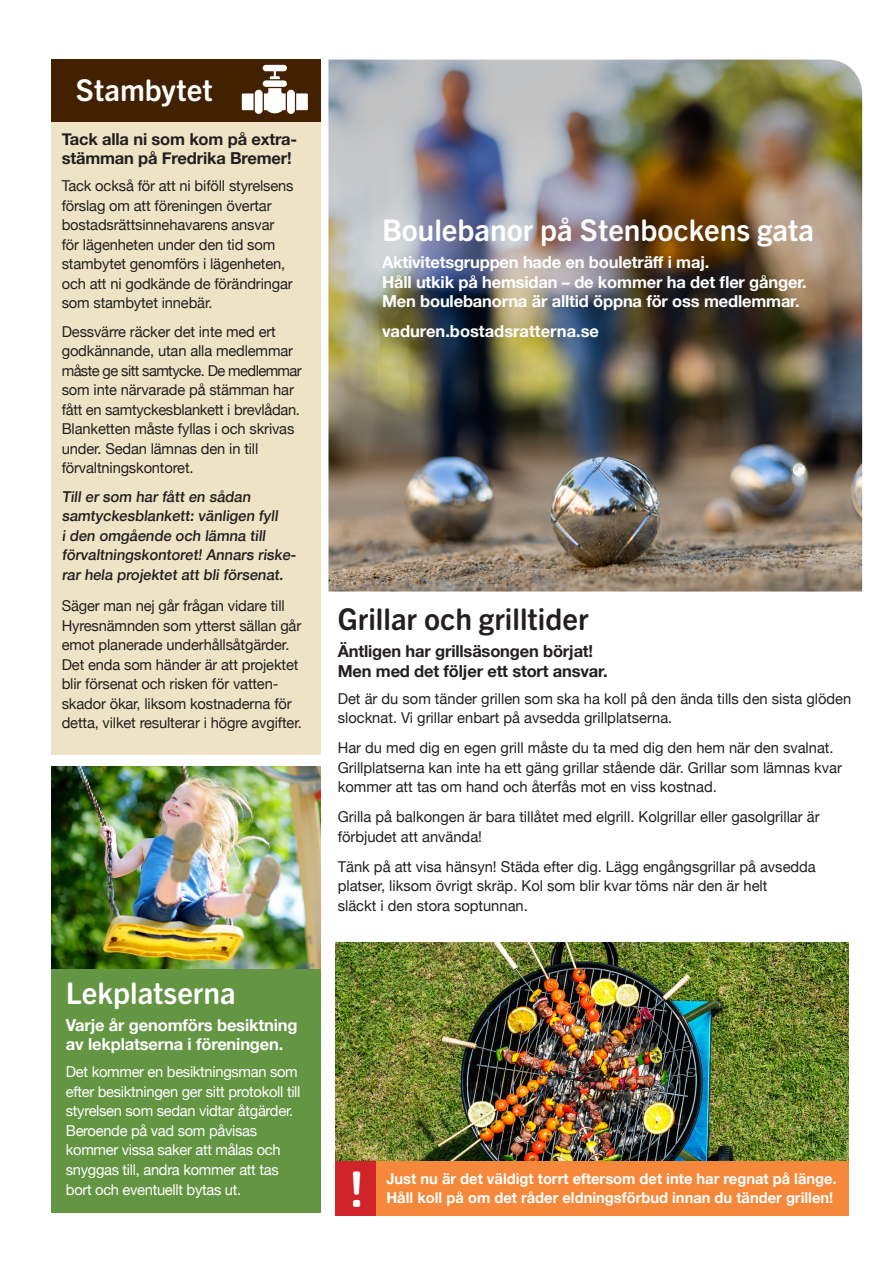
<style>
.page{position:relative;width:893px;height:1263px;background:#fff}
.page>*{position:absolute;margin:0;border:0;box-sizing:border-box;transform-origin:0 0}
.t1{font:700 49.5px "Trade Gothic Next SR Pro";color:#fff}
.t2{font:700 30px "Trade Gothic Next SR Pro";color:#fff}
.t3{font:700 30px "Trade Gothic Next SR Pro";color:#231f20}
.t4{font:700 16.5px/19.5px "Helvetica Neue";letter-spacing:-.01em;color:#fff}
.t5{font:700 16.5px/19.5px "Helvetica Neue";letter-spacing:-.01em;color:#231f20}
.t6{font:15px/19.5px "Helvetica Neue";letter-spacing:-.01em;color:#231f20}
.t7{font:15px/19.5px "Helvetica Neue";letter-spacing:-.02em;color:#fff}
.t8{font:500 15px/19.5px "Helvetica Neue";color:#231f20}
.t9{font:700 15px "Helvetica Neue";color:#fff}
</style>
<div class="page">
<img style="left:336px;top:942px;width:513px;height:219px">
<img style="left:328px;top:579px;width:534px;height:12px">
<img style="left:328px;top:60px;width:534px;height:519px">
<div style="left:336px;top:1161px;width:513px;height:54px;background:#f5883a"></div>
<div style="left:336px;top:1161px;width:40px;height:54px;background:#d1232a"></div>
<div style="left:51px;top:929px;width:269px;height:283px;background:#639543"></div>
<div style="left:51px;top:60px;width:269px;height:695px;background:#eee4c5"></div>
<div style="left:51px;top:60px;width:269px;height:62px;background:#422101"></div>
<svg style="left:296px;top:93px;width:12px;height:17px"></svg>
<svg style="left:242px;top:93px;width:11px;height:17px"></svg>
<div style="left:255px;top:90px;width:8px;height:24px;background:#fff;border-radius:4px"></div>
<div style="left:287px;top:90px;width:8px;height:24px;background:#fff;border-radius:4px"></div>
<svg style="left:263px;top:65px;width:24px;height:48px"></svg>
<img style="left:51px;top:767px;width:269px;height:202px">
<p class="t2" style="left:76px;top:70px;width:138px">Stambytet</p>
<p class="t5" style="left:62px;top:130px;width:237px">Tack alla ni som kom på extra&shy;stämman på Fredrika Bremer!</p>
<p class="t6" style="left:62px;top:177px;width:233px">Tack också för att ni biföll styrelsens förslag om att föreningen övertar bostadsrättsinnehavarens ansvar för lägenheten under den tid som stambytet genomförs i lägenheten, och att ni godkände de förändringar som stambytet innebär.</p>
<p class="t6" style="left:62px;top:323px;width:242px">Dessvärre räcker det inte med ert godkännande, utan alla medlemmar måste ge sitt samtycke. De medlemmar som inte närvarade på stämman har fått en samtyckesblankett i brevlådan.<br>Blanketten måste fyllas i och skrivas under. Sedan lämnas den in till förvaltningskontoret.</p>
<p class="t8" style="left:62px;top:486px;width:220px">Till er som har fått en sådan samtyckesblankett: vänligen fyll</p>
<p class="t8" style="left:62px;top:525px;width:208px">i den omgående och lämna till</p>
<p class="t8" style="left:62px;top:544px;width:238px">förvaltningskontoret! Annars riske&shy;rar hela projektet att bli försenat.</p>
<p class="t6" style="left:62px;top:597px;width:242px">Säger man nej går frågan vidare till Hyresnämnden som ytterst sällan går emot planerade underhållsåtgärder.<br>Det enda som händer är att projektet blir försenat och risken för vatten&shy;skador ökar, liksom kostnaderna för detta, vilket resulterar i högre avgifter.</p>
<p class="t2" style="left:66px;top:972px;width:171px">Lekplatserna</p>
<p class="t4" style="left:66px;top:1016px;width:233px">Varje år genomförs besiktning av lekplatserna i föreningen.</p>
<p class="t7" style="left:66px;top:1063px;width:236px">Det kommer en besiktningsman som efter besiktningen ger sitt protokoll till styrelsen som sedan vidtar åtgärder.<br>Beroende på vad som påvisas kommer vissa saker att målas och snyggas till, andra kommer att tas bort och eventuellt bytas ut.</p>
<p class="t2" style="left:382px;top:209px;width:433px">Boulebanor på Stenbockens gata</p>
<p class="t4" style="left:382px;top:253px;width:329px">Aktivitetsgruppen hade en bouleträff i maj.</p>
<p class="t4" style="left:382px;top:272px;width:426px">Håll utkik på hemsidan – de kommer ha det fler gånger.</p>
<p class="t4" style="left:382px;top:292px;width:419px">Men boulebanorna är alltid öppna för oss medlemmar.</p>
<p class="t4" style="left:382px;top:322px;width:218px">vaduren.bostadsratterna.se</p>
<p class="t3" style="left:338px;top:598px;width:252px">Grillar och grilltider</p>
<p class="t5" style="left:338px;top:642px;width:257px">Äntligen har grillsäsongen börjat!</p>
<p class="t5" style="left:338px;top:661px;width:271px">Men med det följer ett stort ansvar.</p>
<p class="t6" style="left:338px;top:689px;width:515px">Det är du som tänder grillen som ska ha koll på den ända tills den sista glöden slocknat. Vi grillar enbart på avsedda grillplatserna.</p>
<p class="t6" style="left:338px;top:739px;width:497px">Har du med dig en egen grill måste du ta med dig den hem när den svalnat.</p>
<p class="t6" style="left:338px;top:758px;width:506px">Grillplatserna kan inte ha ett gäng grillar stående där. Grillar som lämnas kvar kommer att tas om hand och återfås mot en viss kostnad.</p>
<p class="t6" style="left:338px;top:808px;width:483px">Grilla på balkongen är bara tillåtet med elgrill. Kolgrillar eller gasolgrillar är förbjudet att använda!</p>
<p class="t6" style="left:338px;top:857px;width:480px">Tänk på att visa hänsyn! Städa efter dig. Lägg engångsgrillar på avsedda</p>
<p class="t6" style="left:338px;top:877px;width:431px">platser, liksom övrigt skräp. Kol som blir kvar töms när den är helt släckt i den stora soptunnan.</p>
<p class="t1" style="left:350px;top:1154px;width:15px">!</p>
<p class="t9" style="left:386px;top:1166px;width:452px">Just nu är det väldigt torrt eftersom det inte har regnat på länge.</p>
<p class="t9" style="left:386px;top:1186px;width:448px">Håll koll på om det råder eldningsförbud innan du tänder grillen!</p>
</div>
